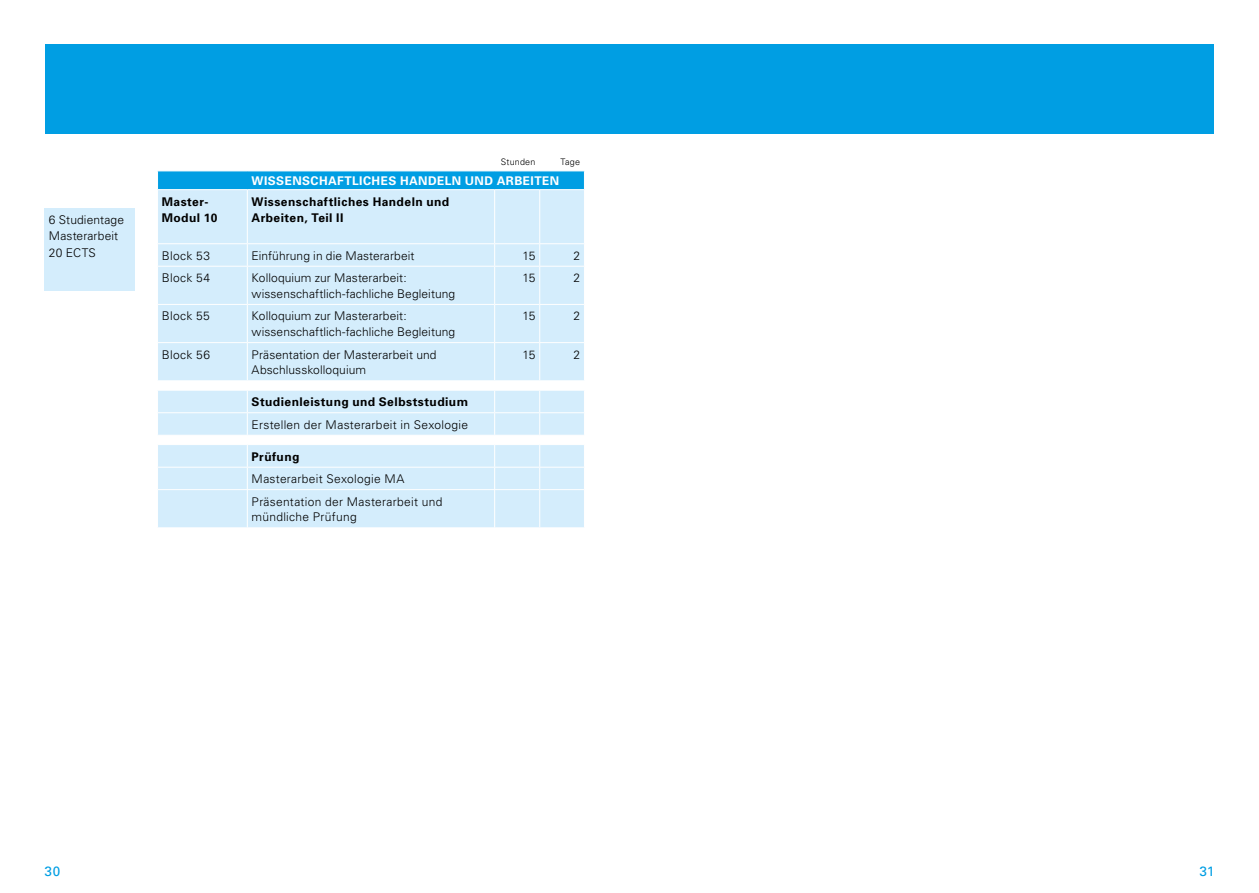
<style>
.page{position:relative;width:1259px;height:893px;background:#fff}
.page>*{position:absolute;margin:0;border:0;box-sizing:border-box;transform-origin:0 0}
.t1{font:13.5px "Univers";color:#009ee3}
.t2{font:300 12px/15.8px "Univers";letter-spacing:.01em;color:#000}
.t3{font:700 12px/15.8px "Univers";letter-spacing:.04em;color:#000}
.t4{font:700 12px "Univers";letter-spacing:.035em;color:#fff}
.t5{font:300 9px "Univers";letter-spacing:.02em;color:#000}
</style>
<div class="page">
<div style="left:45px;top:45px;width:584px;height:89px;background:#009ee3"></div>
<div style="left:629px;top:45px;width:585px;height:89px;background:#009ee3"></div>
<div style="left:45px;top:208px;width:90px;height:55px;background:#d4edfc"></div>
<div style="left:45px;top:214px;width:90px;height:77px;background:#d4edfc"></div>
<svg style="left:158px;top:190px;width:426px;height:337px;background:#d6eefc"></svg>
<div style="left:157px;top:171px;width:428px;height:18px;background:#009ee3"></div>
<hr style="left:247px;top:190px;width:1px;height:53px;background:#fff">
<hr style="left:494px;top:190px;width:1px;height:53px;background:#fff">
<hr style="left:539px;top:190px;width:1px;height:53px;background:#fff">
<hr style="left:157px;top:243px;width:90px;height:1px;background:#fff">
<hr style="left:247px;top:243px;width:248px;height:1px;background:#fff">
<svg style="left:247px;top:244px;width:1px;height:22px"></svg>
<hr style="left:495px;top:243px;width:45px;height:1px;background:#fff">
<svg style="left:494px;top:244px;width:1px;height:22px"></svg>
<hr style="left:540px;top:243px;width:45px;height:1px;background:#fff">
<svg style="left:539px;top:244px;width:1px;height:22px"></svg>
<hr style="left:157px;top:266px;width:90px;height:1px;background:#fff">
<hr style="left:247px;top:266px;width:248px;height:1px;background:#fff">
<hr style="left:247px;top:267px;width:1px;height:37px;background:#fff">
<hr style="left:495px;top:266px;width:45px;height:1px;background:#fff">
<hr style="left:494px;top:267px;width:1px;height:37px;background:#fff">
<hr style="left:540px;top:266px;width:45px;height:1px;background:#fff">
<hr style="left:539px;top:267px;width:1px;height:37px;background:#fff">
<hr style="left:157px;top:304px;width:90px;height:1px;background:#fff">
<hr style="left:247px;top:304px;width:248px;height:1px;background:#fff">
<hr style="left:247px;top:305px;width:1px;height:37px;background:#fff">
<hr style="left:495px;top:304px;width:45px;height:1px;background:#fff">
<hr style="left:494px;top:305px;width:1px;height:37px;background:#fff">
<hr style="left:540px;top:304px;width:45px;height:1px;background:#fff">
<hr style="left:539px;top:305px;width:1px;height:37px;background:#fff">
<hr style="left:157px;top:342px;width:90px;height:1px;background:#fff">
<hr style="left:247px;top:342px;width:248px;height:1px;background:#fff">
<hr style="left:247px;top:343px;width:1px;height:37px;background:#fff">
<hr style="left:495px;top:342px;width:45px;height:1px;background:#fff">
<hr style="left:494px;top:343px;width:1px;height:37px;background:#fff">
<hr style="left:540px;top:342px;width:45px;height:1px;background:#fff">
<hr style="left:539px;top:343px;width:1px;height:37px;background:#fff">
<hr style="left:157px;top:412px;width:90px;height:1px;background:#fff">
<hr style="left:247px;top:412px;width:248px;height:1px;background:#fff">
<hr style="left:495px;top:412px;width:45px;height:1px;background:#fff">
<hr style="left:540px;top:412px;width:45px;height:1px;background:#fff">
<hr style="left:247px;top:467px;width:248px;height:1px;background:#fff">
<hr style="left:247px;top:489px;width:248px;height:1px;background:#fff">
<hr style="left:247px;top:490px;width:1px;height:37px;background:#fff">
<hr style="left:494px;top:490px;width:1px;height:37px;background:#fff">
<hr style="left:157px;top:380px;width:90px;height:1px;background:#fff">
<hr style="left:247px;top:380px;width:248px;height:1px;background:#fff">
<hr style="left:495px;top:380px;width:45px;height:1px;background:#fff">
<hr style="left:540px;top:380px;width:45px;height:1px;background:#fff">
<hr style="left:157px;top:390px;width:90px;height:1px;background:#fff">
<hr style="left:247px;top:390px;width:248px;height:1px;background:#fff">
<hr style="left:495px;top:390px;width:45px;height:1px;background:#fff">
<hr style="left:540px;top:390px;width:45px;height:1px;background:#fff">
<hr style="left:157px;top:435px;width:90px;height:1px;background:#fff">
<hr style="left:247px;top:435px;width:248px;height:1px;background:#fff">
<hr style="left:495px;top:435px;width:45px;height:1px;background:#fff">
<hr style="left:540px;top:435px;width:45px;height:1px;background:#fff">
<hr style="left:157px;top:444px;width:90px;height:1px;background:#fff">
<hr style="left:247px;top:444px;width:248px;height:1px;background:#fff">
<hr style="left:495px;top:444px;width:45px;height:1px;background:#fff">
<hr style="left:540px;top:444px;width:45px;height:1px;background:#fff">
<hr style="left:158px;top:489px;width:89px;height:1px;background:#fff">
<hr style="left:495px;top:489px;width:44px;height:1px;background:#fff">
<hr style="left:540px;top:489px;width:44px;height:1px;background:#fff">
<svg style="left:247px;top:381px;width:1px;height:108px"></svg>
<svg style="left:494px;top:381px;width:1px;height:108px"></svg>
<hr style="left:157px;top:467px;width:90px;height:1px;background:#fff">
<hr style="left:495px;top:467px;width:45px;height:1px;background:#fff">
<hr style="left:540px;top:467px;width:45px;height:1px;background:#fff">
<svg style="left:539px;top:381px;width:1px;height:109px"></svg>
<hr style="left:539px;top:490px;width:1px;height:37px;background:#fff">
<p class="t2" style="left:49px;top:211px;width:77px;line-height:16.5px">6 Studientage<br>Masterarbeit<br>20 ECTS</p>
<p class="t5" style="left:501px;top:157px;width:36px">Stunden</p>
<p class="t5" style="left:560px;top:157px;width:21px">Tage</p>
<p class="t4" style="left:252px;top:173px;width:309px">WISSENSCHAFTLICHES HANDELN UND ARBEITEN</p>
<p class="t3" style="left:162px;top:193px;width:57px">Master-<br>Modul 10</p>
<p class="t3" style="left:252px;top:193px;width:199px">Wissenschaftliches Handeln und<br>Arbeiten, Teil II</p>
<p class="t2" style="left:162px;top:247px;width:50px">Block 53</p>
<p class="t2" style="left:252px;top:247px;width:164px">Einführung in die Masterarbeit</p>
<p class="t2" style="left:522px;top:247px;width:15px">15</p>
<p class="t2" style="left:573px;top:247px;width:8px">2</p>
<p class="t2" style="left:162px;top:270px;width:50px">Block 54</p>
<p class="t2" style="left:252px;top:270px;width:205px">Kolloquium zur Masterarbeit: wissenschaftlich-fachliche Begleitung</p>
<p class="t2" style="left:522px;top:270px;width:15px">15</p>
<p class="t2" style="left:573px;top:270px;width:8px">2</p>
<p class="t2" style="left:162px;top:308px;width:50px">Block 55</p>
<p class="t2" style="left:252px;top:308px;width:205px">Kolloquium zur Masterarbeit: wissenschaftlich-fachliche Begleitung</p>
<p class="t2" style="left:522px;top:308px;width:15px">15</p>
<p class="t2" style="left:573px;top:308px;width:8px">2</p>
<p class="t2" style="left:162px;top:346px;width:50px">Block 56</p>
<p class="t2" style="left:252px;top:346px;width:186px">Präsentation der Masterarbeit und<br>Abschlusskolloquium</p>
<p class="t2" style="left:522px;top:346px;width:15px">15</p>
<p class="t2" style="left:573px;top:346px;width:8px">2</p>
<p class="t3" style="left:252px;top:394px;width:218px">Studienleistung und Selbststudium</p>
<p class="t2" style="left:252px;top:416px;width:218px">Erstellen der Masterarbeit in Sexologie</p>
<p class="t3" style="left:252px;top:448px;width:49px">Prüfung</p>
<p class="t2" style="left:252px;top:467px;width:192px;line-height:22.5px">Masterarbeit Sexologie MA<br>Präsentation der Masterarbeit und</p>
<p class="t2" style="left:252px;top:509px;width:107px">mündliche Prüfung</p>
<p class="t1" style="left:45px;top:862px;width:17px">30</p>
<p class="t1" style="left:1199px;top:862px;width:16px">31</p>
</div>
